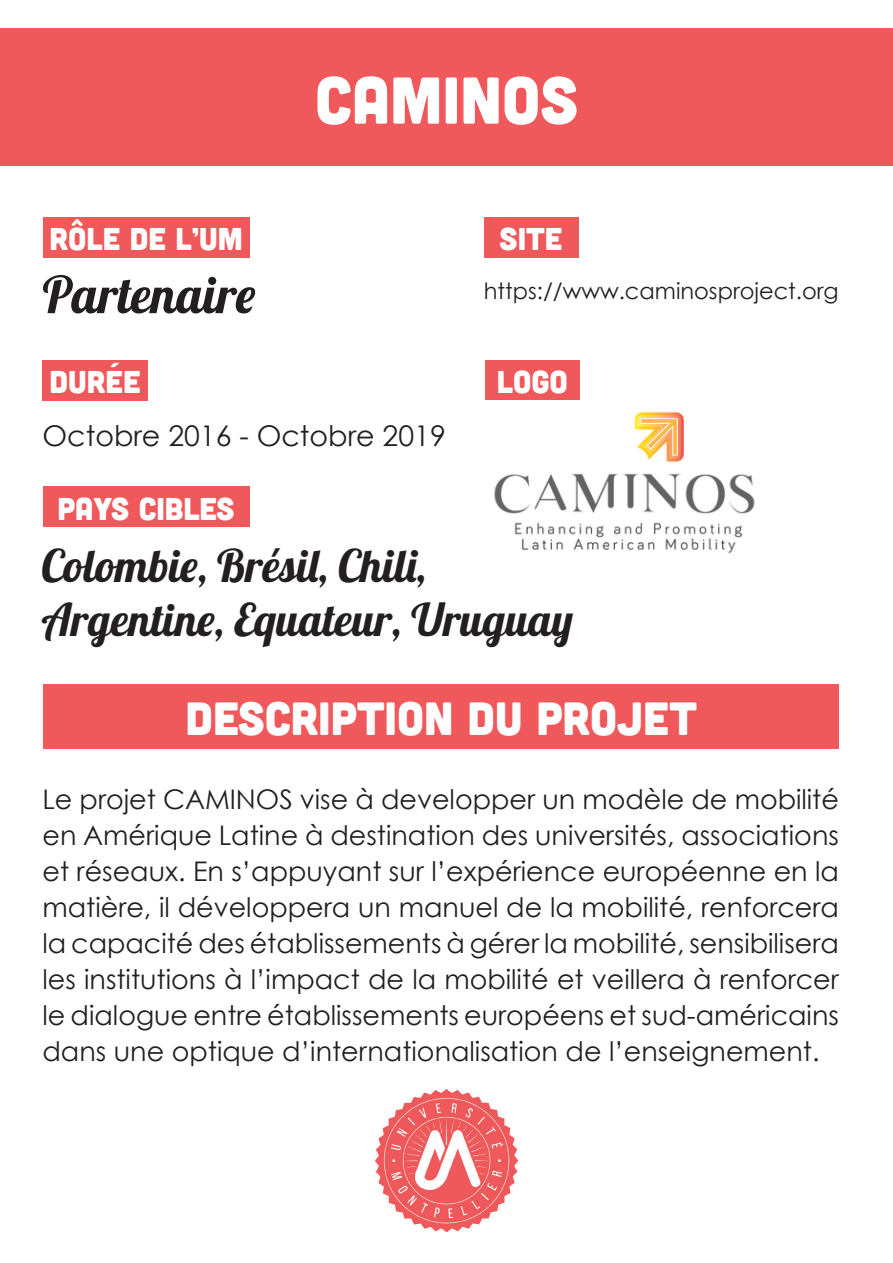
<style>
.page{position:relative;width:893px;height:1263px;background:#fff}
.page>*{position:absolute;margin:0;border:0;box-sizing:border-box;transform-origin:0 0}
.t1{font:66px "Cubano";color:#fff}
.t2{font:51px "Lobster 1.4";color:#231f20}
.t3{font:46.5px "Cubano";color:#fff}
.t4{font:45px "Lobster 1.4";color:#231f20}
.t5{font:31.5px "Cubano";color:#fff}
.t6{font:28.5px "Century Gothic";color:#231f20}
.t7{font:27px/36px "Century Gothic";color:#231f20;text-align:justify}
.t8{font:22.5px "Century Gothic";color:#231f20}
</style>
<div class="page">
<div style="left:0;top:29px;width:893px;height:137px;background:#f0595b"></div>
<div style="left:485px;top:360px;width:95px;height:40px;background:#f0595b"></div>
<div style="left:43px;top:217px;width:207px;height:40px;background:#f0595b"></div>
<div style="left:42px;top:360px;width:106px;height:40px;background:#f0595b"></div>
<div style="left:43px;top:487px;width:207px;height:40px;background:#f0595b"></div>
<div style="left:44px;top:684px;width:795px;height:64px;background:#f0595b"></div>
<img style="left:376px;top:1090px;width:141px;height:141px">
<img style="left:494px;top:411px;width:261px;height:143px">
<div style="left:484px;top:217px;width:94px;height:40px;background:#f0595b"></div>
<p class="t5" style="left:50px;top:218px;width:195px">RÔLE DE L’UM</p>
<p class="t2" style="left:43px;top:262px;width:214px">Partenaire</p>
<p class="t5" style="left:50px;top:361px;width:93px">DURÉE</p>
<p class="t1" style="left:315px;top:58px;width:265px">CAMINOS</p>
<p class="t5" style="left:500px;top:218px;width:64px">SITE</p>
<p class="t8" style="left:484px;top:277px;width:357px">https://www.caminosproject.org</p>
<p class="t5" style="left:497px;top:361px;width:73px">LOGO</p>
<p class="t6" style="left:42px;top:418px;width:405px">Octobre 2016 - Octobre 2019</p>
<p class="t5" style="left:58px;top:488px;width:178px">PAYS CIBLES</p>
<p class="t4" style="left:42px;top:537px;width:386px">Colombie, Brésil, Chili,</p>
<p class="t4" style="left:42px;top:591px;width:533px">Argentine, Equateur, Uruguay</p>
<p class="t3" style="left:186px;top:688px;width:513px">DESCRIPTION DU PROJET</p>
<p class="t7" style="left:42px;top:781px;width:798px">Le projet CAMINOS vise à developper un modèle de mobilité en Amérique Latine à destination des universités, associations et réseaux. En s’appuyant sur l’expérience européenne en la matière, il développera un manuel de la mobilité, renforcera la capacité des établissements à gérer la mobilité, sensibilisera les institutions à l’impact de la mobilité et veillera à renforcer le dialogue entre établissements européens et sud-américains dans une optique d’internationalisation de l’enseignement.</p>
</div>
